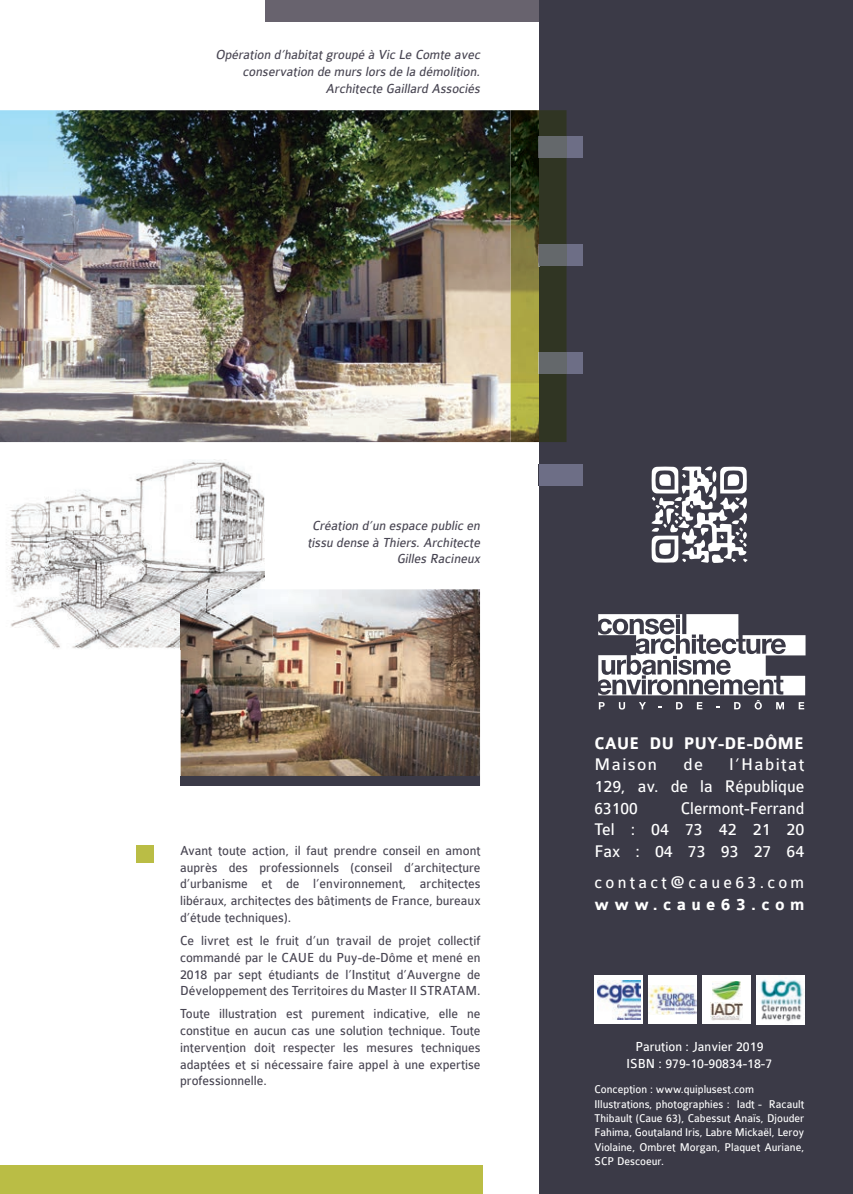
<style>
.page{position:relative;width:853px;height:1194px;background:#fff}
.page>*{position:absolute;margin:0;border:0;box-sizing:border-box;transform-origin:0 0}
.t1{font:18px/21.6px "Colaborate";color:#fff;text-align:justify;scale:.93 1}
.t2{font:18px/21.6px "Colaborate";color:#fff;text-align:justify}
.t3{font:18px "Colaborate";letter-spacing:.19em;color:#fff;scale:.96 1}
.t4{font:700 18px "Colaborate";color:#fff;scale:.95 1}
.t5{font:700 18px "Colaborate";letter-spacing:.31em;color:#fff;scale:.96 1}
.t6{font:14px/16.8px "Colaborate";color:#494653;text-align:justify;scale:.95 1}
.t7{font:italic 14px/16.8px "Colaborate";color:#494653;text-align:right;scale:.95 1}
.t8{font:14px/16.8px "Colaborate";color:#fff;text-align:center;scale:.95 1}
.t9{font:12px/14.4px "Colaborate";color:#fff;scale:.95 1}
</style>
<div class="page">
<img style="left:0;top:110px;width:511px;height:332px">
<div style="left:539px;top:0;width:314px;height:1193px;background:#3b3a47"></div>
<img style="left:511px;top:110px;width:28px;height:332px">
<div style="left:566px;top:136px;width:16px;height:21px;background:#6d6e86"></div>
<div style="left:566px;top:245px;width:16px;height:21px;background:#6d6e86"></div>
<div style="left:566px;top:352px;width:16px;height:22px;background:#6d6e86"></div>
<svg style="left:539px;top:110px;width:27px;height:332px;background:#373c2d"></svg>
<div style="left:539px;top:352px;width:27px;height:22px;background:#64686b"></div>
<div style="left:539px;top:464px;width:43px;height:22px;background:#6d6e86"></div>
<svg style="left:598px;top:614px;width:207px;height:95px"></svg>
<img style="left:756px;top:975px;width:48px;height:48px">
<div style="left:594px;top:975px;width:49px;height:48px;background:#fff"></div>
<img style="left:597px;top:980px;width:43px;height:39px">
<div style="left:648px;top:975px;width:49px;height:48px;background:#fff"></div>
<img style="left:648px;top:985px;width:49px;height:29px">
<div style="left:702px;top:975px;width:48px;height:48px;background:#fff"></div>
<img style="left:710px;top:1002px;width:32px;height:18px">
<img style="left:712px;top:981px;width:28px;height:18px">
<div style="left:136px;top:845px;width:17px;height:17px;background:#babd45"></div>
<img style="left:181px;top:589px;width:299px;height:186px">
<img style="left:265px;top:589px;width:8px;height:60px">
<img style="left:6px;top:460px;width:192px;height:189px">
<img style="left:198px;top:459px;width:67px;height:130px">
<img style="left:181px;top:589px;width:84px;height:60px">
<svg style="left:651px;top:466px;width:97px;height:97px"></svg>
<div style="left:0;top:1165px;width:482px;height:28px;background:#babd45"></div>
<div style="left:181px;top:775px;width:299px;height:10px;background:#3b3a47"></div>
<div style="left:265px;top:0;width:274px;height:22px;background:#68636e"></div>
<p class="t7" style="left:215px;top:46px;width:283px">Opération d’habitatgroupé à Vic Le Comte avec conservation de murs lors de la démolition.<br>Architecte Gaillard Associés</p>
<p class="t7" style="left:307px;top:517px;width:186px">Création d’un espace public en tissu dense à Thiers.Architecte<br>Gilles Racineux</p>
<p class="t6" style="left:180px;top:842px;width:318px">Avant toute action, il faut prendre conseil en amont auprès des professionnels (conseil d’architecture d’urbanisme et de l’environnement, architectes libéraux, architectes des bâtiments de France, bureaux d’étude techniques).</p>
<p class="t6" style="left:180px;top:932px;width:318px">Ce livret est le fruit d’un travail de projet collectif commandé par le CAUE du Puy-de-Dôme et mené en 2018 par sept étudiants de l’Institut d’Auvergne de Développement des Territoires du Master II STRATAM.</p>
<p class="t6" style="left:180px;top:1005px;width:318px">Toute illustration est purement indicative, elle ne constitue en aucun cas une solution technique. Toute intervention doit respecter les mesures techniques adaptées et si nécessaire faire appel à une expertise professionnelle.</p>
<p class="t4" style="left:594px;top:733px;width:222px">CAUE DU PUY-DE-DÔME</p>
<p class="t2" style="left:594px;top:754px;width:64px">Maison</p>
<p class="t2" style="left:683px;top:754px;width:21px">de</p>
<p class="t2" style="left:594px;top:754px;width:211px;text-indent:135px">l’Habitat 129, av. de la République 63100</p>
<p class="t1" style="left:594px;top:797px;width:227px;text-indent:86px">Clermont-Ferrand Tel : 04 73 42 21 20<br>Fax : 04 73 93 27 64</p>
<p class="t3" style="left:594px;top:873px;width:220px">contact@caue63.com</p>
<p class="t5" style="left:594px;top:895px;width:220px">www.caue63.com</p>
<p class="t8" style="left:627px;top:1038px;width:155px">Parution : Janvier 2019<br>ISBN : 979-10-90834-18-7</p>
<p class="t9" style="left:594px;top:1082px;width:222px">Conception : www.quiplusest.com Illustrations, photographies : Iadt - Racault Thibault (Caue 63), Cabessut Anaïs, Djouder Fahima, Goutaland Iris, Labre Mickaël, Leroy Violaine, Ombret Morgan, Plaquet Auriane, SCP Descoeur.</p>
</div>
